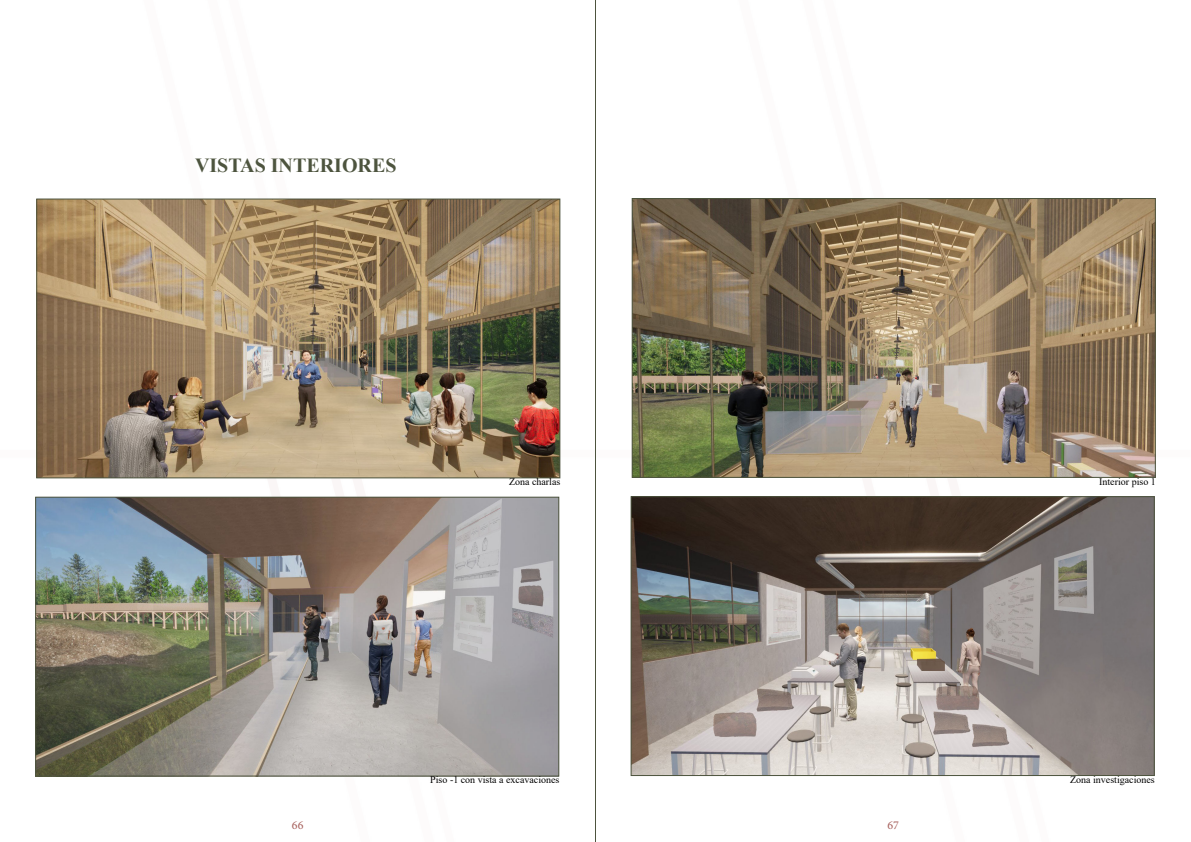
<style>
.page{position:relative;width:1191px;height:842px;background:#fff}
.page>*{position:absolute;margin:0;border:0;box-sizing:border-box;transform-origin:0 0}
.t1{font:700 20px "Times New Roman";color:#4d543e}
.t2{font:12px "Minion Pro";color:#9f524d}
.t3{font:10px "Times New Roman";color:#000}
</style>
<div class="page">
<img style="left:38px;top:201px;width:520px;height:275px">
<div style="left:36px;top:199px;width:524px;height:279px;border:1px solid #4d543e"></div>
<img style="left:37px;top:499px;width:520px;height:275px">
<div style="left:35px;top:497px;width:524px;height:279px;border:1px solid #4d543e"></div>
<hr style="left:595px;top:0;width:1px;height:842px;background:#4d543e">
<img style="left:633px;top:200px;width:520px;height:276px">
<div style="left:631px;top:198px;width:524px;height:280px;border:1px solid #4d543e"></div>
<img style="left:632px;top:498px;width:520px;height:276px">
<div style="left:630px;top:496px;width:524px;height:280px;border:1px solid #4d543e"></div>
<p class="t1" style="left:195px;top:150px;width:203px">VISTAS INTERIORES</p>
<p class="t3" style="left:509px;top:475px;width:53px">Zona charlas</p>
<p class="t3" style="left:1099px;top:474px;width:58px">Interior piso 1</p>
<p class="t3" style="left:430px;top:773px;width:131px">Piso -1 con vista a excavaciones</p>
<p class="t3" style="left:1070px;top:772px;width:86px">Zona investigaciones</p>
<p class="t2" style="left:292px;top:817px;width:13px">66</p>
<p class="t2" style="left:887px;top:817px;width:13px">67</p>
</div>
